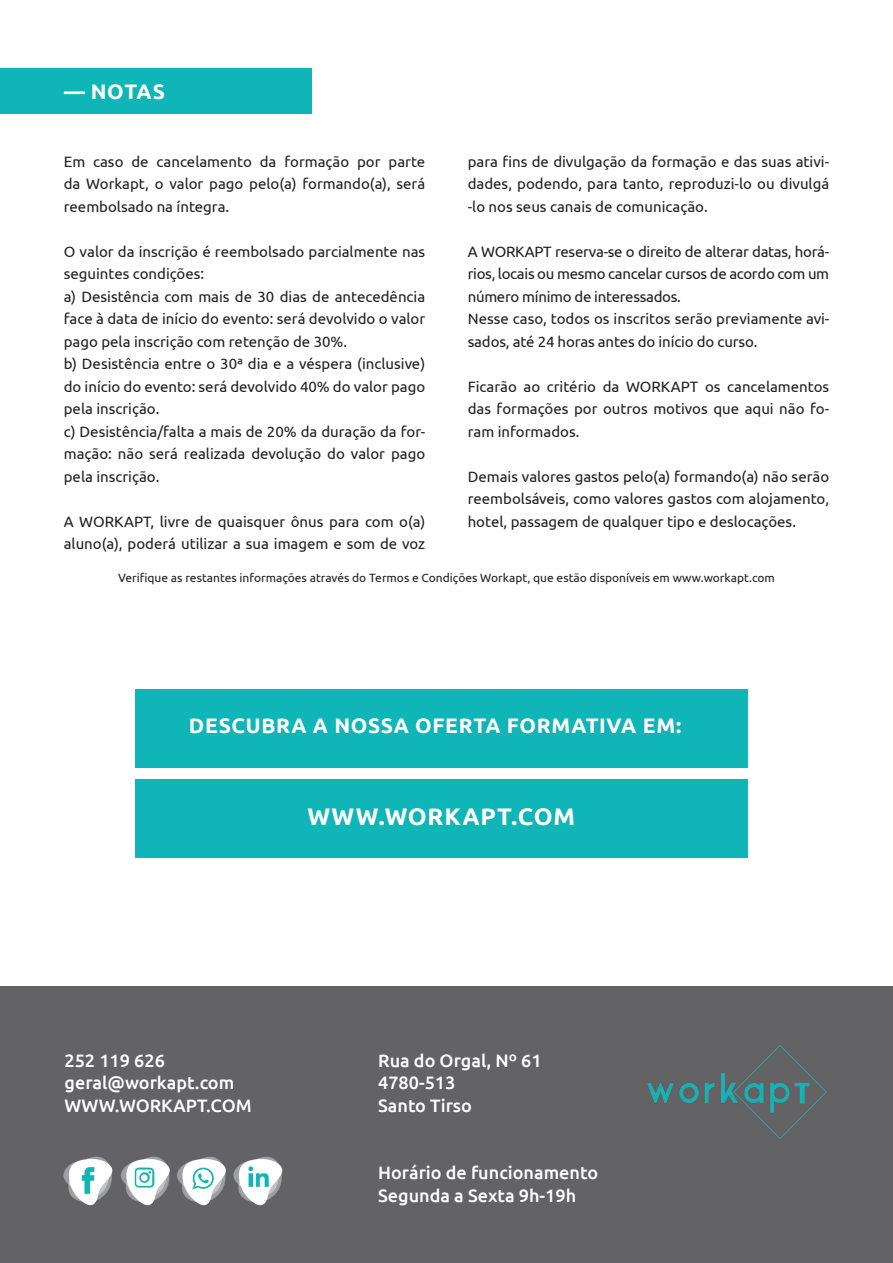
<style>
.page{position:relative;width:893px;height:1263px;background:#fff}
.page>*{position:absolute;margin:0;border:0;box-sizing:border-box;transform-origin:0 0}
.t1{font:700 24px "Ubuntu";letter-spacing:.035em;color:#fff}
.t2{font:700 21px "Ubuntu";letter-spacing:.03em;color:#fff}
.t3{font:500 18px/22.5px "Ubuntu";color:#fff}
.t4{font:15px/22.5px "Ubuntu";color:#231f20;text-align:justify}
.t5{font:15px/22.5px "Ubuntu";letter-spacing:-.02em;color:#231f20}
.t6{font:12px "Ubuntu";color:#231f20}
</style>
<div class="page">
<div style="left:0;top:69px;width:312px;height:45px;background:#10b5b7"></div>
<div style="left:0;top:986px;width:893px;height:277px;background:#636366"></div>
<div style="left:135px;top:689px;width:613px;height:78px;background:#10b5b7"></div>
<div style="left:135px;top:779px;width:613px;height:79px;background:#10b5b7"></div>
<img style="left:647px;top:1045px;width:180px;height:94px">
<img style="left:63px;top:1156px;width:220px;height:50px">
<h2 class="t2" style="left:64px;top:79px;width:102px">― NOTAS</h2>
<p class="t4" style="left:64px;top:149px;width:363px">Em caso de cancelamento da formação por parte da Workapt, o valor pago pelo(a) formando(a), será reembolsado na íntegra.</p>
<p class="t4" style="left:64px;top:239px;width:363px;text-align:left">O valor da inscrição é reembolsado parcialmente nas seguintes condições:<br>a) Desistência com mais de 30 dias de antecedência face à data de início do evento: será devolvido o valor pago pela inscrição com retenção de 30%.<br>b) Desistência entre o 30ª dia e a véspera (inclusive) do início do evento: será devolvido 40% do valor pago pela inscrição.<br>c) Desistência/falta a mais de 20% da duração da for&shy;mação: não será realizada devolução do valor pago pela inscrição.</p>
<p class="t4" style="left:64px;top:509px;width:363px">A WORKAPT, livre de quaisquer ônus para com o(a) aluno(a), poderá utilizar a sua imagem e som de voz</p>
<p class="t4" style="left:468px;top:149px;width:363px">para fins de divulgação da formação e das suas ativi&shy;dades, podendo, para tanto, reproduzi-lo ou divulgá -lo nos seus canais de comunicação.</p>
<p class="t5" style="left:468px;top:239px;width:363px">A WORKAPT reserva-se o direito de alterar datas, horá&shy;rios, locais ou mesmo cancelar cursos de acordo com um número mínimo de interessados.<br>Nesse caso, todos os inscritos serão previamente avi&shy;sados, até 24 horas antes do início do curso.</p>
<p class="t4" style="left:468px;top:374px;width:363px">Ficarão ao critério da WORKAPT os cancelamentos das formações por outros motivos que aqui não fo&shy;ram informados.</p>
<p class="t4" style="left:468px;top:464px;width:363px">Demais valores gastos pelo(a) formando(a) não serão reembolsáveis, como valores gastos com alojamento, hotel, passagem de qualquer tipo e deslocações.</p>
<p class="t6" style="left:118px;top:570px;width:658px">Verifique as restantes informações através do Termos e Condições Workapt, que estão disponíveis em www.workapt.com</p>
<h2 class="t2" style="left:189px;top:713px;width:494px">DESCUBRA A NOSSA OFERTA FORMATIVA EM:</h2>
<h1 class="t1" style="left:307px;top:802px;width:269px">WWW.WORKAPT.COM</h1>
<p class="t3" style="left:65px;top:1048px;width:189px">252 119 626 geral@workapt.com<br>WWW.WORKAPT.COM</p>
<p class="t3" style="left:378px;top:1048px;width:165px">Rua do Orgal, Nº 61<br>4780-513<br>Santo Tirso</p>
<p class="t3" style="left:378px;top:1161px;width:221px">Horário de funcionamento<br>Segunda a Sexta 9h-19h</p>
</div>
